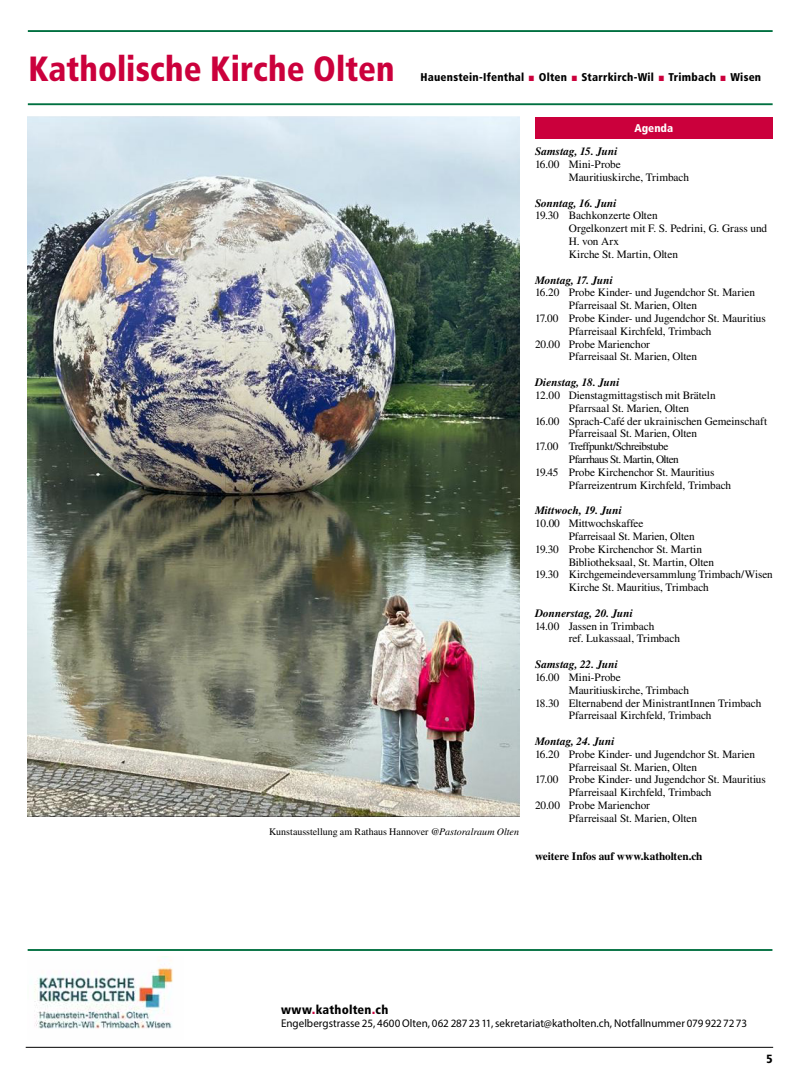
<style>
.page{position:relative;width:798px;height:1081px;background:#fff}
.page>*{position:absolute;margin:0;border:0;box-sizing:border-box;transform-origin:0 0}
.t1{font:900 condensed 35px "Frutiger";color:#cb003c;scale:.95 1}
.t2{font:900 condensed 12.5px "Frutiger";letter-spacing:.015em;color:#000}
.t3{font:900 condensed 11.88px "Frutiger";color:#000}
.t4{font:11.25px/12.9px "Times";letter-spacing:-.005em;color:#000}
.t5{font:italic 700 11.25px "Times";letter-spacing:.005em;color:#000}
.t6{font:11.25px "Myriad Pro";color:#000}
.t7{font:11.25px "Times";letter-spacing:-.045em;color:#000}
.t8{font:900 condensed 11.25px "Frutiger";letter-spacing:.02em;color:#000}
.t9{font:700 11.25px "Times LT Std";letter-spacing:-.005em;color:#000}
.t10{font:900 condensed 11.25px "Frutiger";color:#fff}
.t11{font:10px "Times";color:#000}
.s1{font-style:italic}
.s2{font-size:15px;color:#cb003c}
</style>
<div class="page">
<hr style="left:26px;top:1047px;width:746px;height:1px;background:#000">
<hr style="left:28px;top:30px;width:744px;height:2px;background:#007040">
<hr style="left:28px;top:103px;width:744px;height:2px;background:#007040">
<hr style="left:28px;top:949px;width:744px;height:2px;background:#007040">
<img style="left:34px;top:967px;width:139px;height:62px">
<div style="left:535px;top:117px;width:237px;height:21px;background:#cb003c"></div>
<img style="left:28px;top:117px;width:491px;height:699px">
<h1 class="t1" style="left:28px;top:48px;width:387px">Katholische Kirche Olten</h1>
<p class="t8" style="left:420px;top:70px;width:105px">Hauenstein-Ifenthal</p>
<h1 class="t1" style="left:527px;top:48px;width:11px">.</h1>
<p class="t8" style="left:538px;top:70px;width:30px">Olten</p>
<h1 class="t1" style="left:570px;top:48px;width:11px">.</h1>
<p class="t8" style="left:581px;top:70px;width:74px">Starrkirch-Wil</p>
<h1 class="t1" style="left:656px;top:48px;width:11px">.</h1>
<p class="t8" style="left:668px;top:70px;width:49px">Trimbach</p>
<h1 class="t1" style="left:718px;top:48px;width:11px">.</h1>
<p class="t8" style="left:730px;top:70px;width:32px">Wisen</p>
<p class="t10" style="left:634px;top:121px;width:40px">Agenda</p>
<p class="t11" style="left:269px;top:825px;width:251px">Kunstausstellung am Rathaus Hannover @<span class="s1">Pastoralraum Olten</span></p>
<p class="t5" style="left:535px;top:145px;width:84px">Samstag, 15. Juni</p>
<p class="t4" style="left:568px;top:158px;width:122px;text-indent:-34px">16.00 Mini-Probe<br>Mauritiuskirche, Trimbach</p>
<p class="t5" style="left:535px;top:196px;width:83px">Sonntag, 16. Juni</p>
<p class="t4" style="left:568px;top:209px;width:200px;text-indent:-34px">19.30 Bachkonzerte Olten<br>Orgelkonzert mit F. S. Pedrini, G. Grass und<br>H. von Arx<br>Kirche St. Martin, Olten</p>
<p class="t5" style="left:535px;top:273px;width:79px">Montag, 17. Juni</p>
<p class="t4" style="left:535px;top:286px;width:221px">16.20 Probe Kinder- und Jugendchor St. Marien</p>
<p class="t4" style="left:568px;top:299px;width:130px">Pfarreisaal St. Marien, Olten</p>
<p class="t4" style="left:535px;top:312px;width:232px">17.00 Probe Kinder- und Jugendchor St. Mauritius</p>
<p class="t4" style="left:568px;top:324px;width:144px">Pfarreisaal Kirchfeld, Trimbach</p>
<p class="t4" style="left:535px;top:337px;width:116px">20.00 Probe Marienchor</p>
<p class="t4" style="left:568px;top:350px;width:130px">Pfarreisaal St. Marien, Olten</p>
<p class="t5" style="left:535px;top:376px;width:86px">Dienstag, 18. Juni</p>
<p class="t4" style="left:535px;top:389px;width:182px">12.00 Dienstagmittagstisch mit Bräteln</p>
<p class="t4" style="left:568px;top:401px;width:122px">Pfarrsaal St. Marien, Olten</p>
<p class="t4" style="left:535px;top:414px;width:233px">16.00 Sprach-Café der ukrainischen Gemeinschaft</p>
<p class="t4" style="left:568px;top:427px;width:130px">Pfarreisaal St. Marien, Olten</p>
<p class="t7" style="left:535px;top:440px;width:135px">17.00 Treffpunkt/Schreibstube</p>
<p class="t7" style="left:568px;top:453px;width:111px">Pfarrhaus St. Martin, Olten</p>
<p class="t4" style="left:535px;top:465px;width:181px">19.45 Probe Kirchenchor St. Mauritius</p>
<p class="t4" style="left:568px;top:478px;width:164px">Pfarreizentrum Kirchfeld, Trimbach</p>
<p class="t5" style="left:535px;top:504px;width:88px">Mittwoch, 19. Juni</p>
<p class="t4" style="left:535px;top:517px;width:110px">10.00 Mittwochskaffee</p>
<p class="t4" style="left:568px;top:530px;width:127px">Pfarreisaal St. Marien, Olten</p>
<p class="t4" style="left:535px;top:542px;width:168px">19.30 Probe Kirchenchor St. Martin</p>
<p class="t4" style="left:568px;top:555px;width:147px">Bibliotheksaal, St. Martin, Olten</p>
<p class="t4" style="left:535px;top:568px;width:239px">19.30 Kirchgemeindeversammlung Trimbach/Wisen</p>
<p class="t4" style="left:568px;top:581px;width:141px">Kirche St. Mauritius, Trimbach</p>
<p class="t5" style="left:535px;top:606px;width:99px">Donnerstag, 20. Juni</p>
<p class="t4" style="left:568px;top:619px;width:113px;text-indent:-34px">14.00 Jassen in Trimbach<br>ref. Lukassaal, Trimbach</p>
<p class="t5" style="left:535px;top:658px;width:84px">Samstag, 22. Juni</p>
<p class="t4" style="left:535px;top:670px;width:87px">16.00 Mini-Probe</p>
<p class="t4" style="left:568px;top:683px;width:122px">Mauritiuskirche, Trimbach</p>
<p class="t4" style="left:535px;top:696px;width:228px">18.30 Elternabend der MinistrantInnen Trimbach</p>
<p class="t4" style="left:568px;top:709px;width:144px">Pfarreisaal Kirchfeld, Trimbach</p>
<p class="t5" style="left:535px;top:734px;width:81px">Montag, 24. Juni</p>
<p class="t4" style="left:535px;top:747px;width:221px">16.20 Probe Kinder- und Jugendchor St. Marien</p>
<p class="t4" style="left:568px;top:760px;width:130px">Pfarreisaal St. Marien, Olten</p>
<p class="t4" style="left:535px;top:773px;width:232px">17.00 Probe Kinder- und Jugendchor St. Mauritius</p>
<p class="t4" style="left:568px;top:786px;width:144px">Pfarreisaal Kirchfeld, Trimbach</p>
<p class="t4" style="left:535px;top:799px;width:116px">20.00 Probe Marienchor</p>
<p class="t4" style="left:568px;top:811px;width:130px">Pfarreisaal St. Marien, Olten</p>
<p class="t9" style="left:535px;top:850px;width:169px">weitere Infos auf www.katholten.ch</p>
<p class="t2" style="left:281px;top:1002px;width:109px">www<span class="s2">.</span>katholten<span class="s2">.</span>ch</p>
<p class="t6" style="left:281px;top:1016px;width:467px">Engelbergstrasse 25, 4600 Olten, 062 2872311, sekretariat@katholten.ch, Notfallnummer 079 9227273</p>
<p class="t3" style="left:765px;top:1052px;width:8px">5</p>
</div>
